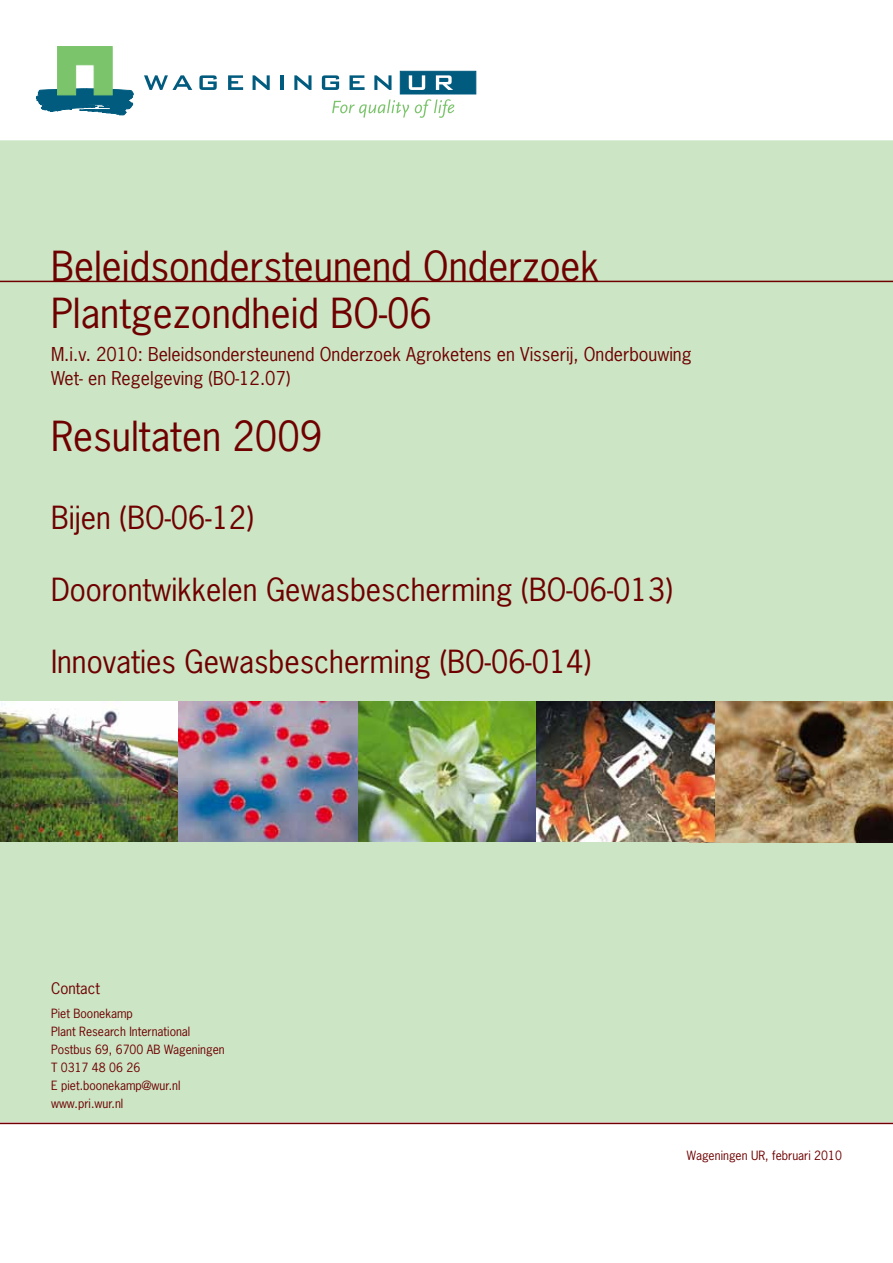
<style>
.page{position:relative;width:893px;height:1263px;background:#fff}
.page>*{position:absolute;margin:0;border:0;box-sizing:border-box;transform-origin:0 0}
.t1{font:39px/46.5px "News Gothic Std";color:#6f0000}
.t2{font:30px "News Gothic Std";color:#6f0000}
.t3{font:18px/24px "News Gothic Std";color:#6f0000}
.t4{font:15px "News Gothic Std";color:#6f0000}
.t5{font:12px/18px "News Gothic Std";color:#6f0000}
</style>
<div class="page">
<div style="left:0;top:140px;width:893px;height:85px;background:#cbe5c5"></div>
<div style="left:0;top:225px;width:893px;height:897px;background:#cbe5c5"></div>
<div style="left:400px;top:71px;width:76px;height:23px;background:#005b7f;border:1px solid #005b7f"></div>
<svg style="left:144px;top:75px;width:48px;height:15px"></svg>
<svg style="left:199px;top:75px;width:18px;height:15px"></svg>
<svg style="left:228px;top:75px;width:15px;height:15px"></svg>
<svg style="left:253px;top:75px;width:17px;height:15px"></svg>
<hr style="left:280px;top:75px;width:4px;height:15px;background:#005b7f">
<svg style="left:294px;top:75px;width:17px;height:15px"></svg>
<svg style="left:322px;top:75px;width:17px;height:15px"></svg>
<svg style="left:349px;top:75px;width:16px;height:15px"></svg>
<svg style="left:374px;top:75px;width:18px;height:15px"></svg>
<svg style="left:409px;top:75px;width:16px;height:15px"></svg>
<svg style="left:436px;top:75px;width:17px;height:15px"></svg>
<svg style="left:35px;top:46px;width:99px;height:69px"></svg>
<svg style="left:332px;top:99px;width:77px;height:19px"></svg>
<svg style="left:415px;top:99px;width:39px;height:19px"></svg>
<svg style="left:446px;top:282px;width:447px;height:420px"></svg>
<hr style="left:0;top:1123px;width:893px;height:1px;background:#6f0000">
<hr style="left:0;top:281px;width:893px;height:1px;background:#6f0000">
<img style="left:714px;top:702px;width:179px;height:140px">
<img style="left:0;top:702px;width:714px;height:140px">
<h1 class="t1" style="left:51px;top:243px;width:550px">Beleidsondersteunend Onderzoek<br>Plantgezondheid BO-06</h1>
<h3 class="t3" style="left:51px;top:342px;width:642px">M.i.v. 2010: Beleidsondersteunend Onderzoek Agroketens en Visserij, Onderbouwing<br>Wet- en Regelgeving (BO-12.07)</h3>
<h1 class="t1" style="left:51px;top:413px;width:273px">Resultaten 2009</h1>
<h2 class="t2" style="left:51px;top:498px;width:205px">Bijen (BO-06-12)</h2>
<h2 class="t2" style="left:51px;top:570px;width:623px">Doorontwikkelen Gewasbescherming (BO-06-013)</h2>
<h2 class="t2" style="left:51px;top:642px;width:542px">Innovaties Gewasbescherming (BO-06-014)</h2>
<p class="t4" style="left:51px;top:979px;width:50px">Contact</p>
<p class="t5" style="left:51px;top:1005px;width:175px">Piet Boonekamp<br>Plant Research International<br>Postbus 69, 6700 AB Wageningen<br>T 0317 48 06 26<br>E piet.boonekamp@wur.nl www.pri.wur.nl</p>
<p class="t5" style="left:687px;top:1147px;width:156px">Wageningen UR, februari 2010</p>
</div>
